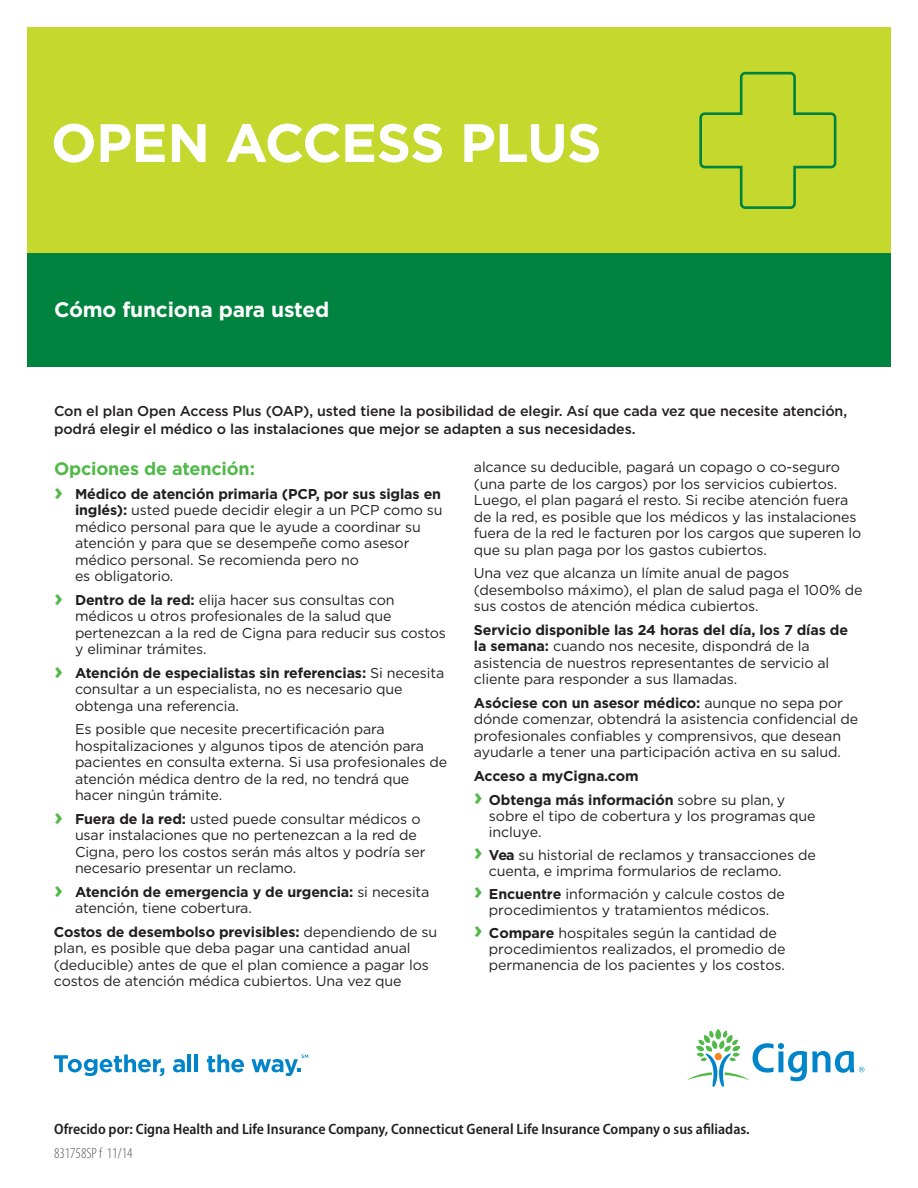
<style>
.page{position:relative;width:918px;height:1188px;background:#fff}
.page>*{position:absolute;margin:0;border:0;box-sizing:border-box;transform-origin:0 0}
.Small_headline_bold{font:700 54px "Gotham";letter-spacing:-.015em;color:#fff}
.Subheadline_bold_14{font:700 21px "Gotham";letter-spacing:-.01em;color:#fff}
.Subhead_body_bold_12{font:700 18px "Gotham";letter-spacing:-.01em;color:#51b948}
.Offered_by_legal{font:600 semi-condensed 15px "Myriad Pro";color:#231f20}
.Legal_copy_Cat{font:300 condensed 15px "Myriad Pro";color:#57585a}
.Bullet_copy_book_9_5{font:14.25px/16.5px "Gotham";letter-spacing:-.01em;color:#231f20}
.Body_copy__book_9_5{font:14.25px/16.5px "Gotham";letter-spacing:-.01em;color:#231f20}
.Body_copy__book_9_5-2{font:500 14.25px/18px "Gotham";letter-spacing:-.01em;color:#231f20}
.Body_copy__book_9_5-3{font:700 14.25px "Gotham";letter-spacing:-.01em;color:#231f20}
.s1{font-weight:700;font-size:24px;color:#51b948}
.s2{font-weight:700}
</style>
<div class="page">
<div style="left:27px;top:27px;width:864px;height:227px;background:#c4d82d"></div>
<div style="left:27px;top:254px;width:864px;height:113px;background:#00833e"></div>
<svg style="left:699px;top:71px;width:138px;height:138px"></svg>
<svg style="left:687px;top:1029px;width:177px;height:58px"></svg>
<svg style="left:54px;top:1055px;width:110px;height:21px"></svg>
<svg style="left:173px;top:1059px;width:12px;height:13px"></svg>
<hr style="left:188px;top:1055px;width:3px;height:17px;background:#0084ca">
<hr style="left:194px;top:1055px;width:4px;height:17px;background:#0084ca">
<svg style="left:207px;top:1055px;width:37px;height:17px"></svg>
<svg style="left:251px;top:1055px;width:57px;height:21px"></svg>
<p class="Small_headline_bold" style="left:51px;top:107px;width:552px">OPEN ACCESS PLUS</p>
<p class="Subheadline_bold_14" style="left:54px;top:296px;width:277px">Cómo funciona para usted</p>
<p class="Body_copy__book_9_5-2" style="left:54px;top:402px;width:795px">Con el plan Open Access Plus (OAP), usted tiene la posibilidad de elegir. Así que cada vez que necesite atención, podrá elegir el médico o las instalaciones que mejor se adapten a sus necesidades.</p>
<p class="Subhead_body_bold_12" style="left:54px;top:457px;width:203px">Opciones de atención:</p>
<p class="Bullet_copy_book_9_5" style="left:75px;top:485px;width:369px;text-indent:-21px"><span class="s1">›</span> <span class="s2">Médico de atención primaria (PCP, por sus siglas en inglés):</span> usted puede decidir elegir a un PCP como su médico personal para que le ayude a coordinar su atención y para que se desempeñe como asesor médico personal. Se recomienda pero no<br>es obligatorio.</p>
<p class="Bullet_copy_book_9_5" style="left:75px;top:591px;width:372px;text-indent:-21px"><span class="s1">›</span> <span class="s2">Dentro de la red:</span> elija hacer sus consultas con médicos u otros profesionales de la salud que pertenezcan a la red de Cigna para reducir sus costos y eliminar trámites.</p>
<p class="Bullet_copy_book_9_5" style="left:75px;top:664px;width:371px;text-indent:-21px"><span class="s1">›</span> <span class="s2">Atención de especialistas sin referencias:</span> Si necesita consultar a un especialista, no es necesario que obtenga una referencia.</p>
<p class="Bullet_copy_book_9_5" style="left:75px;top:721px;width:374px">Es posible que necesite precertificación para hospitalizaciones y algunos tipos de atención para pacientes en consulta externa. Si usa profesionales de atención médica dentro de la red, no tendrá que hacer ningún trámite.</p>
<p class="Bullet_copy_book_9_5" style="left:75px;top:810px;width:352px;text-indent:-21px"><span class="s1">›</span> <span class="s2">Fuera de la red:</span> usted puede consultar médicos o usar instalaciones que no pertenezcan a la red de Cigna, pero los costos serán más altos y podría ser necesario presentar un reclamo.</p>
<p class="Bullet_copy_book_9_5" style="left:75px;top:883px;width:356px;text-indent:-21px"><span class="s1">›</span> <span class="s2">Atención de emergencia y de urgencia:</span> si necesita atención, tiene cobertura.</p>
<p class="Body_copy__book_9_5" style="left:54px;top:923px;width:385px"><span class="s2">Costos de desembolso previsibles:</span> dependiendo de su plan, es posible que deba pagar una cantidad anual (deducible) antes de que el plan comience a pagar los costos de atención médica cubiertos. Una vez que</p>
<p class="Body_copy__book_9_5" style="left:474px;top:459px;width:389px">alcance su deducible, pagará un copago o co-seguro (una parte de los cargos) por los servicios cubiertos.<br>Luego, el plan pagará el resto. Si recibe atención fuera de la red, es posible que los médicos y las instalaciones fuera de la red le facturen por los cargos que superen lo que su plan paga por los gastos cubiertos.</p>
<p class="Body_copy__book_9_5" style="left:474px;top:565px;width:390px">Una vez que alcanza un límite anual de pagos (desembolso máximo), el plan de salud paga el 100% de sus costos de atención médica cubiertos.</p>
<p class="Body_copy__book_9_5" style="left:474px;top:621px;width:376px"><span class="s2">Servicio disponible las 24 horas del día, los 7 días de la semana:</span> cuando nos necesite, dispondrá de la asistencia de nuestros representantes de servicio al cliente para responder a sus llamadas.</p>
<p class="Body_copy__book_9_5" style="left:474px;top:694px;width:386px"><span class="s2">Asóciese con un asesor médico:</span> aunque no sepa por dónde comenzar, obtendrá la asistencia confidencial de profesionales confiables y comprensivos, que desean ayudarle a tener una participación activa en su salud.</p>
<p class="Body_copy__book_9_5-3" style="left:474px;top:766px;width:166px">Acceso a myCigna.com</p>
<p class="Bullet_copy_book_9_5" style="left:489px;top:792px;width:328px;line-height:15.9px;text-indent:-15px"><span class="s1">›</span> <span class="s2">Obtenga más información</span> sobre su plan, y sobre el tipo de cobertura y los programas que incluye.</p>
<p class="Bullet_copy_book_9_5" style="left:489px;top:847px;width:329px;line-height:15.5px;text-indent:-15px"><span class="s1">›</span> <span class="s2">Vea</span> su historial de reclamos y transacciones de cuenta, e imprima formularios de reclamo.</p>
<p class="Bullet_copy_book_9_5" style="left:474px;top:886px;width:312px;line-height:15.5px;text-align:center"><span class="s1">›</span> <span class="s2">Encuentre</span> información y calcule costos de procedimientos y tratamientos médicos.</p>
<p class="Bullet_copy_book_9_5" style="left:489px;top:925px;width:298px;line-height:15.9px;text-indent:-15px"><span class="s1">›</span> <span class="s2">Compare</span> hospitales según la cantidad de procedimientos realizados, el promedio de permanencia de los pacientes y los costos.</p>
<p class="Offered_by_legal" style="left:54px;top:1120px;width:697px">Ofrecido por: Cigna Health and Life Insurance Company, Connecticut General Life Insurance Company o sus afiliadas.</p>
<p class="Legal_copy_Cat" style="left:54px;top:1144px;width:80px">831758SP f 11/14</p>
</div>
